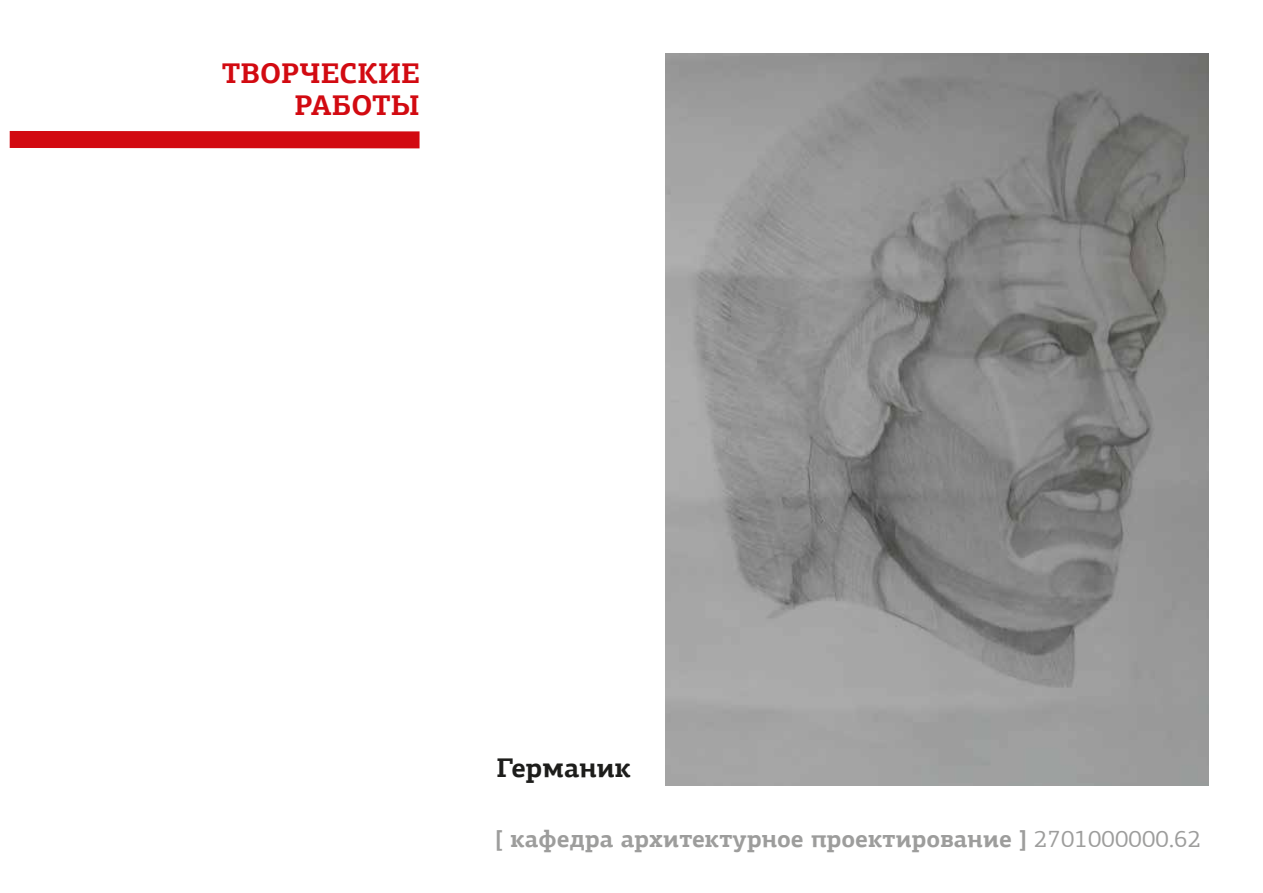
<style>
.page{position:relative;width:1263px;height:893px;background:#fff}
.page>*{position:absolute;margin:0;border:0;box-sizing:border-box;transform-origin:0 0}
.t1{font:700 28.5px/32.1px "PF Agora Slab Pro";letter-spacing:.005em;color:#d20a11;text-align:right}
.t2{font:700 27px "PF Agora Slab Pro";letter-spacing:.005em;color:#1d1d1b}
.t3{font:700 24px "PF Agora Slab Pro";letter-spacing:.005em;color:#9d9d9c}
.s1{font-weight:400}
</style>
<div class="page">
<div style="left:10px;top:131px;width:410px;height:17px;background:#d20a11"></div>
<img style="left:665px;top:53px;width:543px;height:732px">
<p class="t1" style="left:222px;top:57px;width:199px">ТВОРЧЕСКИЕ<br>РАБОТЫ</p>
<p class="t2" style="left:496px;top:750px;width:136px">Германик</p>
<p class="t3" style="left:496px;top:824px;width:707px">[ кафедра архитектурное проектирование ] <span class="s1">2701000000.62</span></p>
</div>
